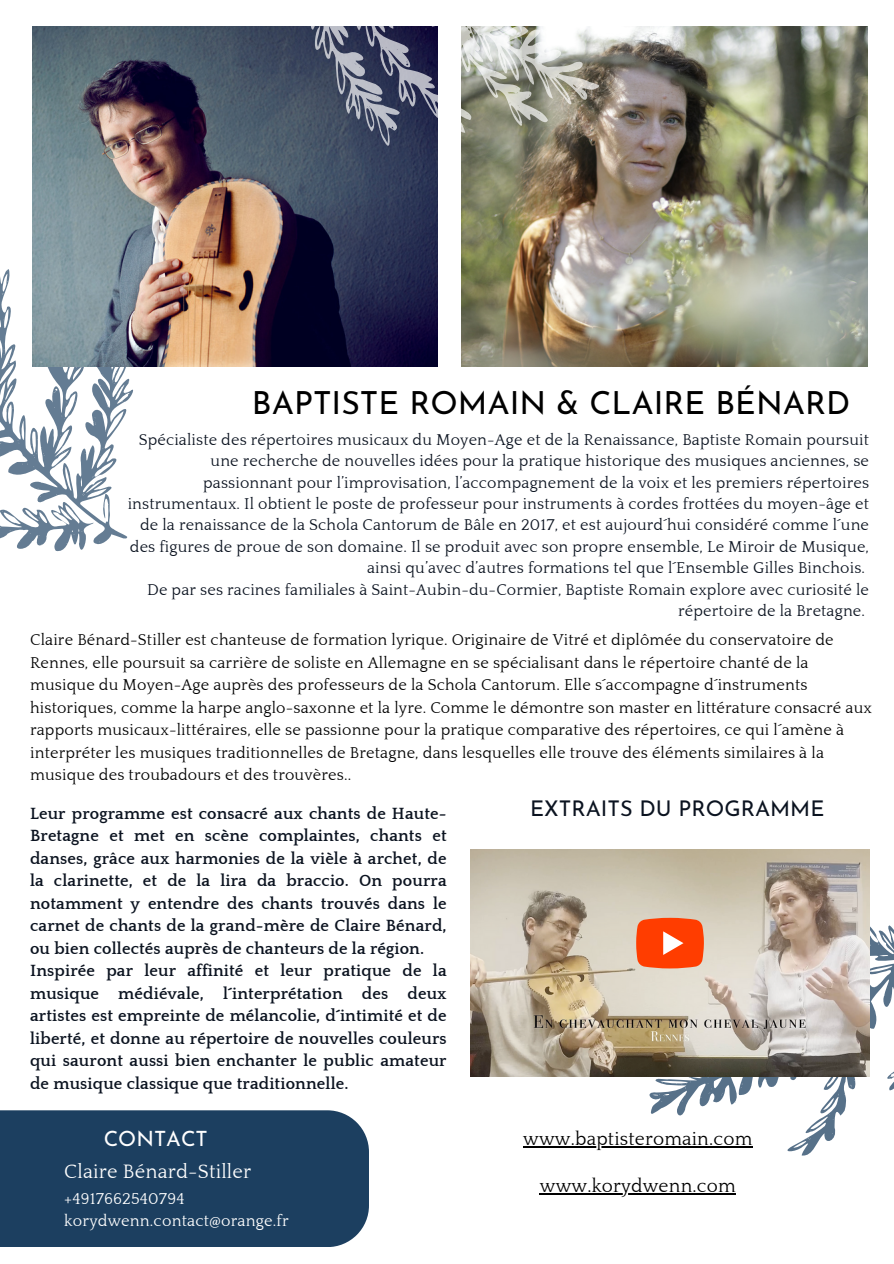
<style>
.page{position:relative;width:894px;height:1264px;background:#fff}
.page>*{position:absolute;margin:0;border:0;box-sizing:border-box;transform-origin:0 0}
.t1{font:31.8px "Josefin Sans";color:#000}
.t2{font:21.6px "Josefin Sans";color:#0b1320}
.t3{font:21px "Josefin Sans";color:#fff}
.t4{font:19.95px "Quattrocento";letter-spacing:.01em;color:#fff}
.t5{font:19.05px "Quattrocento";letter-spacing:.01em;color:#000}
.t6{font:700 16.65px/22.5px "Quattrocento";letter-spacing:.01em;color:#0b1320;text-align:justify}
.t7{font:16.2px "Quattrocento";letter-spacing:.01em;color:#fff}
.t8{font:16.05px/21.3px "Quattrocento";letter-spacing:.01em;color:#0b1320;text-align:right}
.t9{font:16.05px/22.5px "Quattrocento";letter-spacing:.01em;color:#000}
</style>
<div class="page">
<svg style="left:649px;top:903px;width:244px;height:252px"></svg>
<img style="left:471px;top:849px;width:398px;height:227px">
<img style="left:461px;top:27px;width:406px;height:339px">
<svg style="left:0;top:247px;width:133px;height:304px"></svg>
<img style="left:33px;top:27px;width:404px;height:339px">
<img style="left:244px;top:26px;width:388px;height:196px">
<svg style="left:636px;top:917px;width:67px;height:51px;background:#fc5621"></svg>
<div style="left:0;top:1110px;width:369px;height:137px;background:#1c3f60"></div>
<hr style="left:523px;top:1146px;width:122px;height:1px;background:#000">
<hr style="left:645px;top:1146px;width:107px;height:1px;background:#000">
<hr style="left:539px;top:1192px;width:196px;height:1px;background:#000">
<p class="t1" style="left:252px;top:390px;width:599px">BAPTISTE ROMAIN &amp; CLAIRE BÉNARD</p>
<p class="t8" style="left:128px;top:429px;width:742px">Spécialiste des répertoires musicaux du Moyen-Age et de la Renaissance, Baptiste Romain poursuit une recherche de nouvelles idées pour la pratique historique des musiques anciennes, se passionnant pour l’improvisation, l’accompagnement de la voix et les premiers répertoires instrumentaux. Il obtient le poste de professeur pour instruments à cordes frottées du moyen-âge et de la renaissance de la Schola Cantorum de Bâle en 2017, et est aujourd´hui considéré comme l´une des figures de proue de son domaine. Il se produit avec son propre ensemble, Le Miroir de Musique, ainsi qu’avec d’autres formations tel que l´Ensemble Gilles Binchois.</p>
<p class="t8" style="left:147px;top:579px;width:723px">De par ses racines familiales à Saint-Aubin-du-Cormier, Baptiste Romain explore avec curiosité le répertoire de la Bretagne.</p>
<p class="t9" style="left:30px;top:629px;width:843px">Claire Bénard-Stiller est chanteuse de formation lyrique. Originaire de Vitré et diplômée du conservatoire de Rennes, elle poursuit sa carrière de soliste en Allemagne en se spécialisant dans le répertoire chanté de la musique du Moyen-Age auprès des professeurs de la Schola Cantorum. Elle s´accompagne d´instruments historiques, comme la harpe anglo-saxonne et la lyre. Comme le démontre son master en littérature consacré aux rapports musicaux-littéraires, elle se passionne pour la pratique comparative des répertoires, ce qui l´amène à interpréter les musiques traditionnelles de Bretagne, dans lesquelles elle trouve des éléments similaires à la musique des troubadours et des trouvères..</p>
<p class="t6" style="left:30px;top:802px;width:418px">Leur programme est consacré aux chants de Haute-Bretagne et met en scène complaintes, chants et danses, grâce aux harmonies de la vièle à archet, de la clarinette, et de la lira da braccio. On pourra notamment y entendre des chants trouvés dans le carnet de chants de la grand-mère de Claire Bénard, ou bien collectés auprès de chanteurs de la région.</p>
<p class="t6" style="left:30px;top:960px;width:418px">Inspirée par leur affinité et leur pratique de la musique médiévale, l´interprétation des deux artistes est empreinte de mélancolie, d´intimité et de liberté, et donne au répertoire de nouvelles couleurs qui sauront aussi bien enchanter le public amateur de musique classique que traditionnelle.</p>
<p class="t3" style="left:104px;top:1130px;width:106px">CONTACT</p>
<p class="t4" style="left:64px;top:1160px;width:188px">Claire Bénard-Stiller</p>
<p class="t7" style="left:64px;top:1190px;width:122px">+4917662540794</p>
<p class="t7" style="left:64px;top:1212px;width:226px">korydwenn.contact@orange.fr</p>
<p class="t2" style="left:530px;top:799px;width:296px">EXTRAITS DU PROGRAMME</p>
<p class="t5" style="left:523px;top:1128px;width:230px">www.baptisteromain.com</p>
<p class="t5" style="left:539px;top:1175px;width:197px">www.korydwenn.com</p>
</div>
